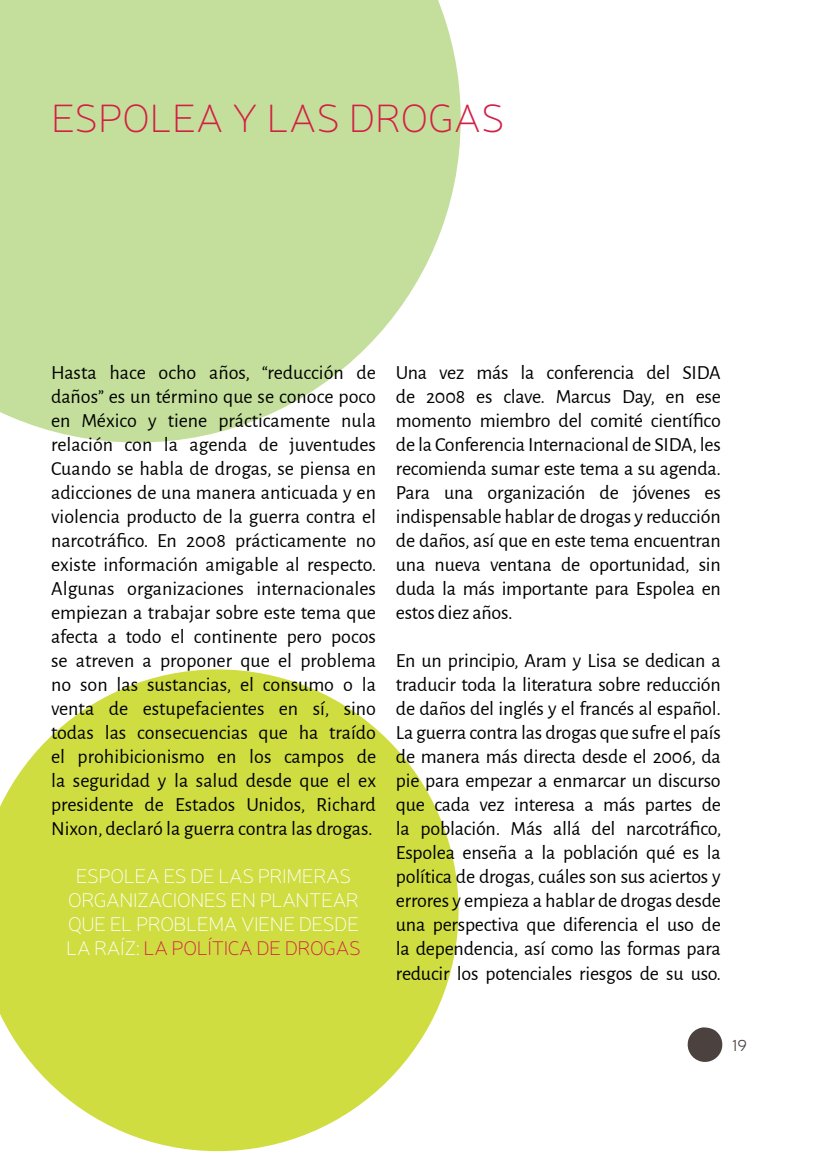
<style>
.page{position:relative;width:823px;height:1163px;background:#fff}
.page>*{position:absolute;margin:0;border:0;box-sizing:border-box;transform-origin:0 0}
.t1{font:100 40px "Neris";color:#d31e45}
.t2{font:20px/24px "Alegreya Sans";letter-spacing:-.01em;color:#000;text-align:justify}
.t3{font:100 20px/24px "Neris";letter-spacing:-.02em;color:#fff;text-align:center}
.t4{font:300 16px "Neris";color:#4b413f}
.s1{color:#d31e45}
</style>
<div class="page">
<svg style="left:687px;top:1027px;width:35px;height:34px"></svg>
<svg style="left:0;top:0;width:460px;height:442px;background:#cae2a6"></svg>
<svg style="left:0;top:669px;width:458px;height:481px;fill:#cfdd40"></svg>
<h1 class="t1" style="left:51px;top:94px;width:455px">ESPOLEA Y LAS DROGAS</h1>
<p class="t2" style="left:51px;top:361px;width:326px">Hasta hace ocho años, “reducción de daños” es un término que se conoce poco en México y tiene prácticamente nula relación con la agenda de juventudes Cuando se habla de drogas, se piensa en adicciones de una manera anticuada y en violencia producto de la guerra contra el narcotráfico. En 2008 prácticamente no existe información amigable al respecto.<br>Algunas organizaciones internacionales empiezan a trabajar sobre este tema que afecta a todo el continente pero pocos se atreven a proponer que el problema no son las sustancias, el consumo o la venta de estupefacientes en sí, sino todas las consecuencias que ha traído el prohibicionismo en los campos de la seguridad y la salud desde que el ex presidente de Estados Unidos, Richard Nixon, declaró la guerra contra las drogas.</p>
<p class="t3" style="left:66px;top:863px;width:296px">ESPOLEA ES DE LAS PRIMERAS<br>ORGANIZACIONES EN PLANTEAR<br>QUE EL PROBLEMA VIENE DESDE<br>LA RAÍZ: <span class="s1">LA POLÍTICA DE DROGAS</span></p>
<p class="t2" style="left:395px;top:361px;width:326px">Una vez más la conferencia del SIDA de 2008 es clave. Marcus Day, en ese momento miembro del comité científico de la Conferencia Internacional de SIDA, les recomienda sumar este tema a su agenda.<br>Para una organización de jóvenes es indispensable hablar de drogas y reducción de daños, así que en este tema encuentran una nueva ventana de oportunidad, sin duda la más importante para Espolea en estos diez años.</p>
<p class="t2" style="left:395px;top:649px;width:326px">En un principio, Aram y Lisa se dedican a traducir toda la literatura sobre reducción de daños del inglés y el francés al español.<br>La guerra contra las drogas que sufre el país de manera más directa desde el 2006, da pie para empezar a enmarcar un discurso que cada vez interesa a más partes de la población. Más allá del narcotráfico, Espolea enseña a la población qué es la política de drogas, cuáles son sus aciertos y errores y empieza a hablar de drogas desde una perspectiva que diferencia el uso de la dependencia, así como las formas para reducir los potenciales riesgos de su uso.</p>
<p class="t4" style="left:731px;top:1034px;width:16px">19</p>
</div>
